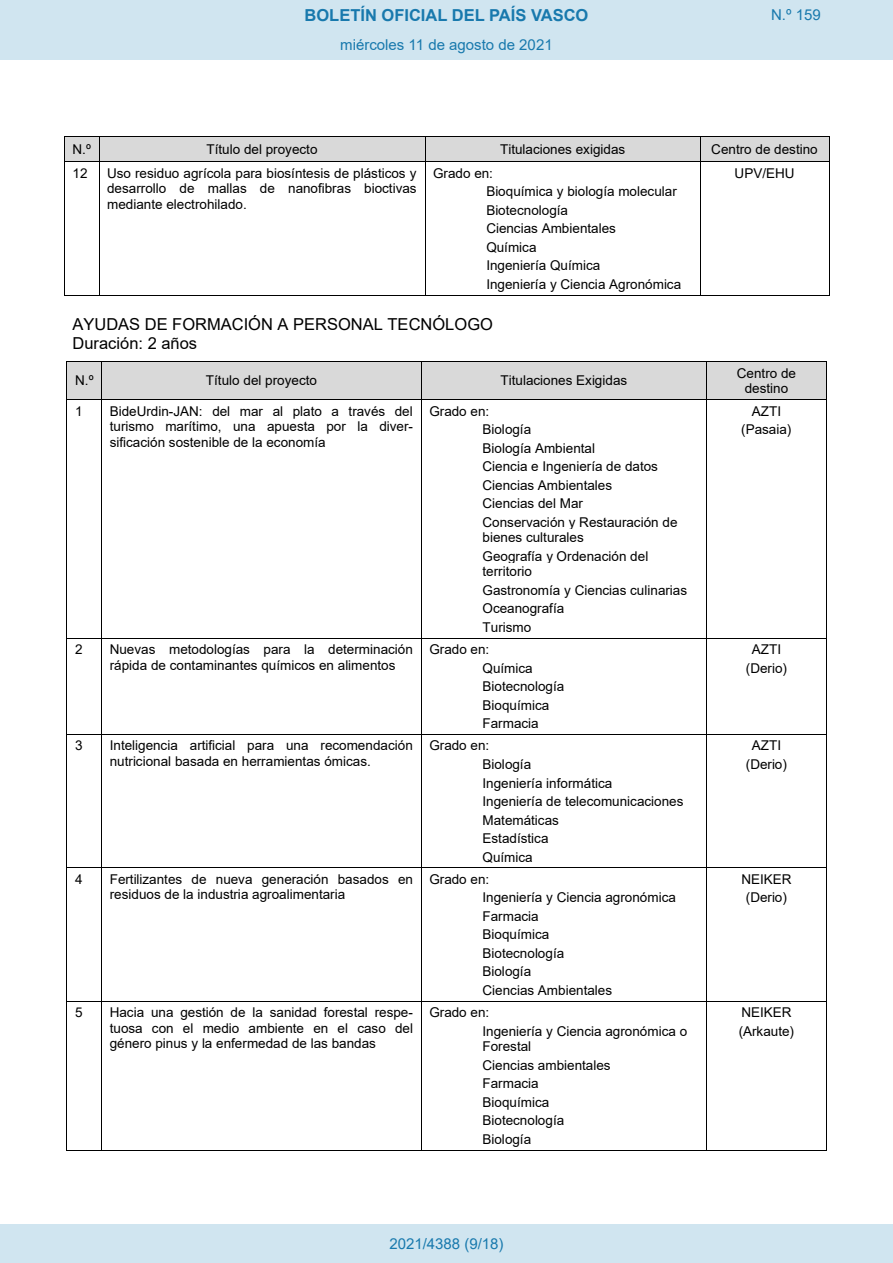
<style>
.page{position:relative;width:893px;height:1263px;background:#fff}
.page>*{position:absolute;margin:0;border:0;box-sizing:border-box;transform-origin:0 0}
.t1{font:16.5px/19px "Arial";color:#000}
.t2{font:700 16.5px "Arial";color:#1879ad}
.Paginacion_Centro{font:15px "Arial";color:#1879ad}
.t3{font:13.5px/18.5px "Arial";color:#000}
</style>
<div class="page">
<div style="left:65px;top:137px;width:34px;height:24px;background:#d9d9d9"></div>
<div style="left:99px;top:137px;width:326px;height:24px;background:#d9d9d9"></div>
<div style="left:425px;top:137px;width:275px;height:24px;background:#d9d9d9"></div>
<div style="left:701px;top:137px;width:128px;height:24px;background:#d9d9d9"></div>
<hr style="left:64px;top:136px;width:765px;height:1px;background:#000">
<svg style="left:64px;top:137px;width:1px;height:24px"></svg>
<svg style="left:99px;top:137px;width:1px;height:24px"></svg>
<svg style="left:425px;top:137px;width:1px;height:24px"></svg>
<svg style="left:700px;top:137px;width:1px;height:24px"></svg>
<svg style="left:829px;top:136px;width:1px;height:25px"></svg>
<hr style="left:64px;top:161px;width:765px;height:1px;background:#000">
<hr style="left:64px;top:162px;width:1px;height:133px;background:#000">
<hr style="left:64px;top:295px;width:35px;height:1px;background:#000">
<hr style="left:99px;top:162px;width:1px;height:133px;background:#000">
<hr style="left:99px;top:295px;width:326px;height:1px;background:#000">
<hr style="left:425px;top:162px;width:1px;height:133px;background:#000">
<hr style="left:425px;top:295px;width:275px;height:1px;background:#000">
<hr style="left:700px;top:162px;width:1px;height:133px;background:#000">
<hr style="left:701px;top:295px;width:128px;height:1px;background:#000">
<hr style="left:829px;top:162px;width:1px;height:133px;background:#000">
<div style="left:67px;top:362px;width:34px;height:37px;background:#d9d9d9"></div>
<div style="left:102px;top:362px;width:319px;height:37px;background:#d9d9d9"></div>
<div style="left:422px;top:362px;width:284px;height:37px;background:#d9d9d9"></div>
<div style="left:707px;top:362px;width:119px;height:37px;background:#d9d9d9"></div>
<hr style="left:67px;top:361px;width:760px;height:1px;background:#000">
<hr style="left:67px;top:362px;width:1px;height:37px;background:#000">
<hr style="left:101px;top:362px;width:1px;height:37px;background:#000">
<hr style="left:421px;top:362px;width:1px;height:37px;background:#000">
<hr style="left:706px;top:362px;width:1px;height:37px;background:#000">
<hr style="left:826px;top:362px;width:1px;height:37px;background:#000">
<hr style="left:67px;top:399px;width:760px;height:1px;background:#000">
<hr style="left:67px;top:400px;width:1px;height:238px;background:#000">
<hr style="left:101px;top:400px;width:1px;height:238px;background:#000">
<hr style="left:421px;top:400px;width:1px;height:238px;background:#000">
<hr style="left:706px;top:400px;width:1px;height:238px;background:#000">
<hr style="left:826px;top:400px;width:1px;height:238px;background:#000">
<hr style="left:67px;top:638px;width:760px;height:1px;background:#000">
<hr style="left:67px;top:638px;width:1px;height:96px;background:#000">
<hr style="left:101px;top:638px;width:1px;height:96px;background:#000">
<hr style="left:421px;top:638px;width:1px;height:96px;background:#000">
<hr style="left:706px;top:638px;width:1px;height:96px;background:#000">
<hr style="left:826px;top:638px;width:1px;height:96px;background:#000">
<hr style="left:67px;top:734px;width:760px;height:1px;background:#000">
<hr style="left:67px;top:735px;width:1px;height:132px;background:#000">
<hr style="left:101px;top:735px;width:1px;height:132px;background:#000">
<hr style="left:421px;top:735px;width:1px;height:132px;background:#000">
<hr style="left:706px;top:735px;width:1px;height:132px;background:#000">
<hr style="left:826px;top:735px;width:1px;height:132px;background:#000">
<hr style="left:67px;top:867px;width:760px;height:1px;background:#000">
<hr style="left:67px;top:868px;width:1px;height:133px;background:#000">
<hr style="left:101px;top:868px;width:1px;height:133px;background:#000">
<hr style="left:421px;top:868px;width:1px;height:133px;background:#000">
<hr style="left:706px;top:868px;width:1px;height:133px;background:#000">
<hr style="left:826px;top:868px;width:1px;height:133px;background:#000">
<hr style="left:67px;top:1001px;width:760px;height:1px;background:#000">
<hr style="left:67px;top:1002px;width:1px;height:149px;background:#000">
<hr style="left:67px;top:1150px;width:34px;height:1px;background:#000">
<hr style="left:101px;top:1002px;width:1px;height:149px;background:#000">
<hr style="left:102px;top:1150px;width:319px;height:1px;background:#000">
<hr style="left:421px;top:1002px;width:1px;height:149px;background:#000">
<hr style="left:422px;top:1150px;width:284px;height:1px;background:#000">
<hr style="left:706px;top:1002px;width:1px;height:149px;background:#000">
<hr style="left:707px;top:1150px;width:119px;height:1px;background:#000">
<hr style="left:826px;top:1002px;width:1px;height:149px;background:#000">
<div style="left:0;top:0;width:893px;height:60px;background:#d0e5f0"></div>
<div style="left:0;top:1225px;width:893px;height:38px;background:#d0e5f0"></div>
<p class="t2" style="left:305px;top:3px;width:285px">BOLETÍN OFICIAL DEL PAÍS VASCO</p>
<p class="Paginacion_Centro" style="left:771px;top:5px;width:51px">N.º 159</p>
<p class="Paginacion_Centro" style="left:340px;top:35px;width:214px">miércoles 11 de agosto de 2021</p>
<p class="t3" style="left:73px;top:140px;width:20px">N.º</p>
<p class="t3" style="left:207px;top:140px;width:113px">Título del proyecto</p>
<p class="t3" style="left:500px;top:140px;width:127px">Titulaciones exigidas</p>
<p class="t3" style="left:711px;top:140px;width:108px">Centro de destino</p>
<p class="t3" style="left:73px;top:164px;width:16px">12</p>
<p class="t3" style="left:107px;top:165px;width:311px;line-height:15.5px;text-align:justify">Uso residuo agrícola para biosíntesis de plásticos y desarrollo de mallas de nanofibras bioctivas mediante electrohilado.</p>
<p class="t3" style="left:486px;top:164px;width:196px;text-indent:-53px">Grado en:<br>Bioquímica y biología molecular<br>Biotecnología<br>Ciencias Ambientales<br>Química<br>Ingeniería Química<br>Ingeniería y Ciencia Agronómica</p>
<p class="t3" style="left:735px;top:164px;width:62px">UPV/EHU</p>
<p class="t1" style="left:73px;top:314px;width:422px">AYUDAS DE FORMACIÓN A PERSONAL TECNÓLOGO<br>Duración: 2 años</p>
<p class="t3" style="left:75px;top:371px;width:20px">N.º</p>
<p class="t3" style="left:206px;top:371px;width:113px">Título del proyecto</p>
<p class="t3" style="left:500px;top:371px;width:128px">Titulaciones Exigidas</p>
<p class="t3" style="left:737px;top:365px;width:61px;line-height:15.6px;text-align:center">Centro de destino</p>
<p class="t3" style="left:75px;top:401px;width:9px">1</p>
<p class="t3" style="left:110px;top:403px;width:305px;line-height:15.5px;text-align:justify">BideUrdin-JAN: del mar al plato a través del turismo marítimo, una apuesta por la diver&shy;sificación sostenible de la economía</p>
<p class="t3" style="left:483px;top:401px;width:197px;text-indent:-53px">Grado en:<br>Biología<br>Biología Ambiental<br>Ciencia e Ingeniería de datos<br>Ciencias Ambientales<br>Ciencias del Mar<br>Conservación y Restauración de</p>
<p class="t3" style="left:483px;top:528px;width:167px">bienes culturales<br>Geografía y Ordenación del</p>
<p class="t3" style="left:483px;top:562px;width:206px">territorio<br>Gastronomía y Ciencias culinarias<br>Oceanografía<br>Turismo</p>
<p class="t3" style="left:741px;top:401px;width:52px;text-align:center">AZTI (Pasaia)</p>
<p class="t3" style="left:75px;top:640px;width:9px">2</p>
<p class="t3" style="left:110px;top:641px;width:305px;line-height:15.6px">Nuevas metodologías para la determinación rápida de contaminantes químicos en alimentos</p>
<p class="t3" style="left:483px;top:640px;width:83px;text-indent:-53px">Grado en:<br>Química<br>Biotecnología<br>Bioquímica<br>Farmacia</p>
<p class="t3" style="left:746px;top:640px;width:43px;text-align:center">AZTI (Derio)</p>
<p class="t3" style="left:75px;top:736px;width:9px">3</p>
<p class="t3" style="left:110px;top:738px;width:305px;line-height:15.6px">Inteligencia artificial para una recomendación nutricional basada en herramientas ómicas.</p>
<p class="t3" style="left:483px;top:736px;width:202px;text-indent:-53px">Grado en:<br>Biología<br>Ingeniería informática<br>Ingeniería de telecomunicaciones<br>Matemáticas<br>Estadística<br>Química</p>
<p class="t3" style="left:746px;top:736px;width:43px;text-align:center">AZTI (Derio)</p>
<p class="t3" style="left:75px;top:870px;width:9px">4</p>
<p class="t3" style="left:110px;top:871px;width:305px;line-height:15.6px">Fertilizantes de nueva generación basados en residuos de la industria agroalimentaria</p>
<p class="t3" style="left:483px;top:870px;width:195px;text-indent:-53px">Grado en:<br>Ingeniería y Ciencia agronómica<br>Farmacia<br>Bioquímica<br>Biotecnología<br>Biología<br>Ciencias Ambientales</p>
<p class="t3" style="left:741px;top:870px;width:52px;text-align:center">NEIKER (Derio)</p>
<p class="t3" style="left:75px;top:1003px;width:9px">5</p>
<p class="t3" style="left:110px;top:1005px;width:305px;line-height:15.5px;text-align:justify">Hacia una gestión de la sanidad forestal respe&shy;tuosa con el medio ambiente en el caso del género pinus y la enfermedad de las bandas</p>
<p class="t3" style="left:483px;top:1003px;width:206px;text-indent:-53px">Grado en:<br>Ingeniería y Ciencia agronómica o</p>
<p class="t3" style="left:739px;top:1003px;width:57px">NEIKER (Arkaute)</p>
<p class="t3" style="left:483px;top:1037px;width:130px">Forestal<br>Ciencias ambientales<br>Farmacia<br>Bioquímica<br>Biotecnología<br>Biología</p>
<p class="Paginacion_Centro" style="left:389px;top:1234px;width:116px">2021/4388 (9/18)</p>
</div>
